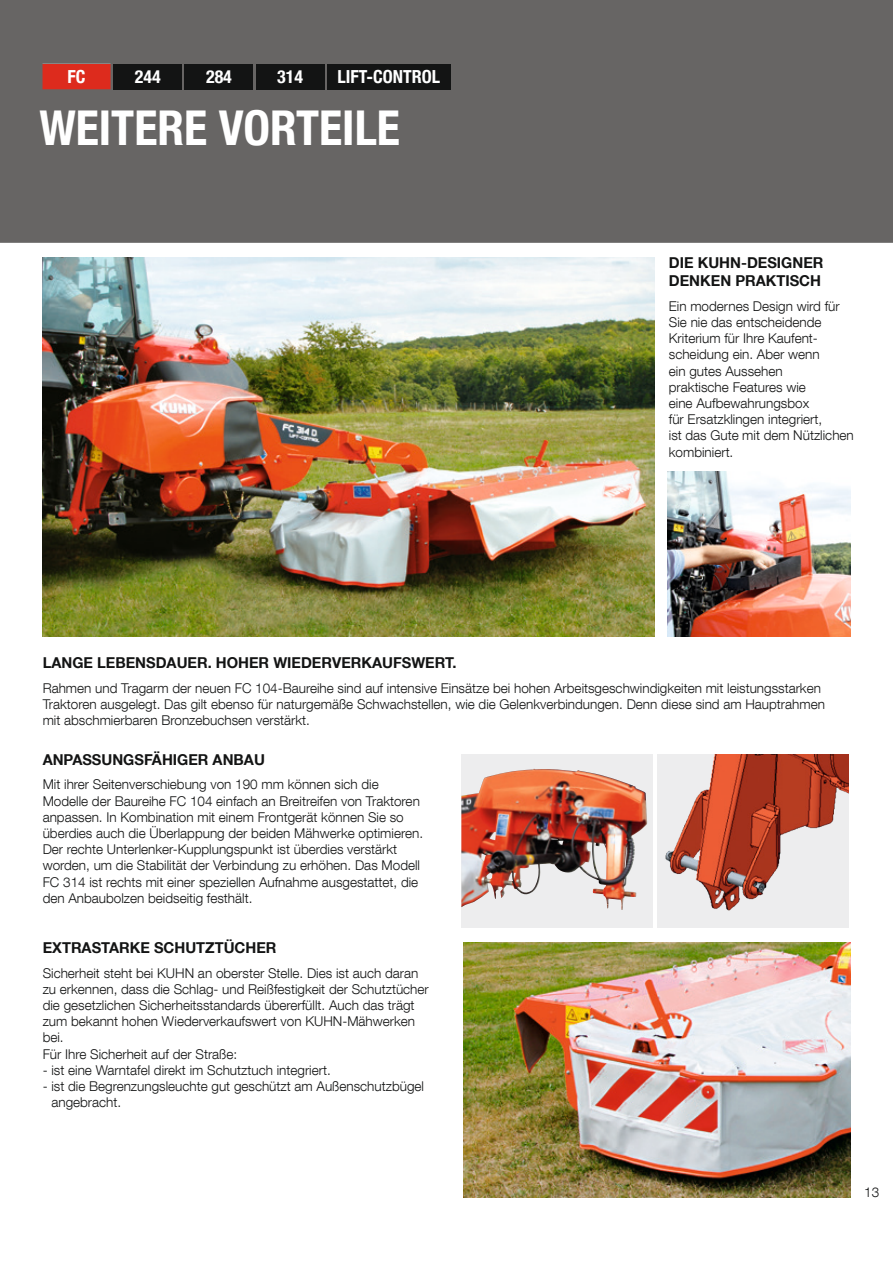
<style>
.page{position:relative;width:893px;height:1263px;background:#fff}
.page>*{position:absolute;margin:0;border:0;box-sizing:border-box;transform-origin:0 0}
.t1{font:700 condensed 48px "Helvetica Neue LT Com";color:#fff}
.t2{font:700 condensed 18px "Helvetica Neue LT Com";color:#fff}
.t3{font:700 15px/18px "Helvetica Neue LT Com";color:#131414}
.t4{font:300 13.5px/16.2px "Helvetica Neue LT Com";color:#131414}
</style>
<div class="page">
<img style="left:43px;top:257px;width:612px;height:379px">
<img style="left:463px;top:942px;width:387px;height:255px">
<div style="left:461px;top:754px;width:192px;height:174px;background:#ededee"></div>
<img style="left:461px;top:769px;width:175px;height:141px">
<img style="left:657px;top:754px;width:191px;height:174px">
<img style="left:667px;top:471px;width:183px;height:165px">
<div style="left:0;top:0;width:893px;height:243px;background:#676564"></div>
<div style="left:114px;top:64px;width:68px;height:25px;background:#131414"></div>
<div style="left:185px;top:64px;width:68px;height:25px;background:#131414"></div>
<div style="left:256px;top:64px;width:68px;height:25px;background:#131414"></div>
<div style="left:327px;top:64px;width:123px;height:25px;background:#131414"></div>
<h2 class="t2" style="left:338px;top:66px;width:104px">LIFT-CONTROL</h2>
<h2 class="t2" style="left:68px;top:66px;width:19px">FC</h2>
<h1 class="t1" style="left:39px;top:99px;width:362px">WEITERE VORTEILE</h1>
<h2 class="t2" style="left:135px;top:66px;width:27px">244</h2>
<h2 class="t2" style="left:206px;top:66px;width:27px">284</h2>
<h2 class="t2" style="left:277px;top:66px;width:27px">314</h2>
<p class="t3" style="left:669px;top:253px;width:156px">DIE KUHN-DESIGNER<br>DENKEN PRAKTISCH</p>
<p class="t4" style="left:669px;top:297px;width:186px">Ein modernes Design wird für<br>Sie nie das entscheidende<br>Kriterium für Ihre Kaufent&shy;scheidung ein. Aber wenn<br>ein gutes Aussehen<br>praktische Features wie<br>eine Aufbewahrungsbox<br>für Ersatzklingen integriert,<br>ist das Gute mit dem Nützlichen kombiniert.</p>
<p class="t3" style="left:43px;top:653px;width:415px">LANGE LEBENSDAUER. HOHER WIEDERVERKAUFSWERT.</p>
<p class="t4" style="left:43px;top:679px;width:784px">Rahmen und Tragarm der neuen FC 104-Baureihe sind auf intensive Einsätze bei hohen Arbeitsgeschwindigkeiten mit leistungsstarken<br>Traktoren ausgelegt. Das gilt ebenso für naturgemäße Schwachstellen, wie die Gelenkverbindungen. Denn diese sind am Hauptrahmen mit abschmierbaren Bronzebuchsen verstärkt.</p>
<p class="t3" style="left:43px;top:750px;width:224px">ANPASSUNGSFÄHIGER ANBAU</p>
<p class="t4" style="left:43px;top:776px;width:382px">Mit ihrer Seitenverschiebung von 190 mm können sich die Modelle der Baureihe FC 104 einfach an Breitreifen von Traktoren anpassen. In Kombination mit einem Frontgerät können Sie so überdies auch die Überlappung der beiden Mähwerke optimieren.<br>Der rechte Unterlenker-Kupplungspunkt ist überdies verstärkt worden, um die Stabilität der Verbindung zu erhöhen. Das Modell FC 314 ist rechts mit einer speziellen Aufnahme ausgestattet, die den Anbaubolzen beidseitig festhält.</p>
<p class="t3" style="left:43px;top:938px;width:235px">EXTRASTARKE SCHUTZTÜCHER</p>
<p class="t4" style="left:43px;top:964px;width:388px">Sicherheit steht bei KUHN an oberster Stelle. Dies ist auch daran zu erkennen, dass die Schlag- und Reißfestigkeit der Schutztücher die gesetzlichen Sicherheitsstandards übererfüllt. Auch das trägt zum bekannt hohen Wiederverkaufswert von KUHN-Mähwerken bei.<br>Für Ihre Sicherheit auf der Straße:</p>
<p class="t4" style="left:43px;top:1061px;width:290px">- ist eine Warntafel direkt im Schutztuch integriert.</p>
<p class="t4" style="left:51px;top:1078px;width:374px;text-indent:-9px">- ist die Begrenzungsleuchte gut geschützt am Außenschutzbügel angebracht.</p>
<p class="t4" style="left:864px;top:1184px;width:17px">13</p>
</div>
